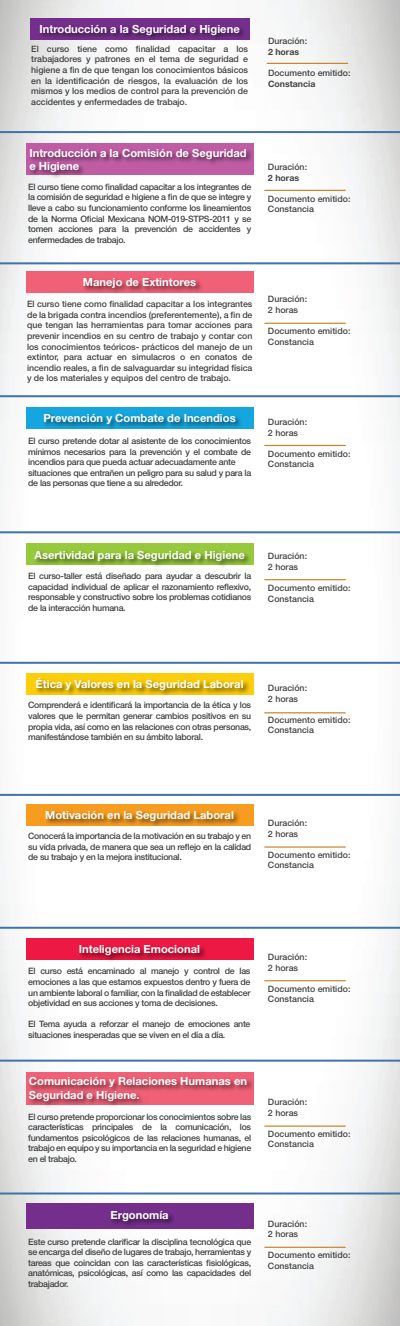
<style>
.page{position:relative;width:400px;height:1326px;background:#fff}
.page>*{position:absolute;margin:0;border:0;box-sizing:border-box;transform-origin:0 0}
.t1{font:700 11.2px/13.4px "Helvetica Neue LT Std";color:#fff}
.t2{font:500 8.8px/10.6px "Helvetica Neue LT Std";letter-spacing:-.035em;color:#444243;text-align:justify}
.t3{font:500 8.8px/10.6px "Helvetica Neue LT Std";color:#444243}
.t4{font:700 8.8px "Helvetica Neue LT Std";color:#444243}
</style>
<div class="page">
<img style="left:0;top:0;width:400px;height:1325px">
<div style="left:30px;top:18px;width:220px;height:21px;background:#742f8c"></div>
<div style="left:26px;top:271px;width:227px;height:22px;background:#f06177"></div>
<div style="left:26px;top:407px;width:227px;height:22px;background:#16a6df"></div>
<div style="left:26px;top:543px;width:227px;height:22px;background:#97c93c"></div>
<div style="left:26px;top:672px;width:227px;height:22px;background:#fccd0a"></div>
<div style="left:26px;top:804px;width:227px;height:22px;background:#f89c1f"></div>
<div style="left:26px;top:937px;width:227px;height:22px;background:#ed1844"></div>
<div style="left:26px;top:1202px;width:227px;height:26px;background:#742f8c"></div>
<img style="left:36px;top:25px;width:213px;height:19px">
<img style="left:26px;top:144px;width:233px;height:37px">
<img style="left:80px;top:278px;width:125px;height:19px">
<img style="left:40px;top:414px;width:205px;height:19px">
<img style="left:31px;top:546px;width:223px;height:24px">
<img style="left:32px;top:679px;width:220px;height:20px">
<img style="left:42px;top:811px;width:201px;height:19px">
<img style="left:75px;top:945px;width:134px;height:19px">
<img style="left:26px;top:1072px;width:233px;height:37px">
<img style="left:107px;top:1212px;width:71px;height:18px">
<hr style="left:0;top:131px;width:400px;height:2px;background:#3f73ab">
<hr style="left:0;top:262px;width:400px;height:2px;background:#3f73ab">
<hr style="left:0;top:395px;width:400px;height:2px;background:#3f73ab">
<hr style="left:0;top:531px;width:400px;height:2px;background:#3f73ab">
<hr style="left:0;top:661px;width:400px;height:2px;background:#3f73ab">
<hr style="left:0;top:793px;width:400px;height:2px;background:#3f73ab">
<hr style="left:0;top:926px;width:400px;height:2px;background:#3f73ab">
<hr style="left:0;top:1059px;width:400px;height:2px;background:#3f73ab">
<hr style="left:0;top:1192px;width:400px;height:2px;background:#3f73ab">
<hr style="left:267px;top:63px;width:81px;height:1px;background:#cb822a">
<hr style="left:264px;top:190px;width:82px;height:1px;background:#cb822a">
<hr style="left:264px;top:322px;width:82px;height:2px;background:#cb822a">
<hr style="left:264px;top:445px;width:82px;height:1px;background:#cb822a">
<hr style="left:264px;top:579px;width:82px;height:1px;background:#cb822a">
<hr style="left:264px;top:712px;width:82px;height:1px;background:#cb822a">
<hr style="left:264px;top:846px;width:82px;height:1px;background:#cb822a">
<hr style="left:264px;top:980px;width:82px;height:1px;background:#cb822a">
<hr style="left:264px;top:1125px;width:82px;height:1px;background:#cb822a">
<hr style="left:264px;top:1246px;width:82px;height:1px;background:#cb822a">
<p class="t1" style="left:39px;top:22px;width:202px">Introducción a la Seguridad e Higiene</p>
<p class="t2" style="left:31px;top:43px;width:218px">El curso tiene como finalidad capacitar a los trabajadores y patrones en el tema de seguridad e higiene a fin de que tengan los conocimientos básicos en la identificación de riesgos, la evaluación de los mismos y los medios de control para la prevención de accidentes y enfermedades de trabajo.</p>
<p class="t1" style="left:29px;top:146px;width:219px">Introducción a la Comisión de Seguridad e Higiene</p>
<p class="t2" style="left:28px;top:181px;width:225px">El curso tiene como finalidad capacitar a los integrantes de la comisión de seguridad e higiene a fin de que se integre y lleve a cabo su funcionamiento conforme los lineamientos de la Norma Oficial Mexicana NOM-019-STPS-2011 y se tomen acciones para la prevención de accidentes y enfermedades de trabajo.</p>
<p class="t3" style="left:268px;top:36px;width:41px">Duración:</p>
<p class="t4" style="left:268px;top:46px;width:33px">2 horas</p>
<p class="t3" style="left:268px;top:68px;width:84px">Documento emitido:</p>
<p class="t4" style="left:268px;top:78px;width:49px">Constancia</p>
<p class="t3" style="left:268px;top:162px;width:41px">Duración:</p>
<p class="t4" style="left:268px;top:172px;width:33px">2 horas</p>
<p class="t3" style="left:268px;top:193px;width:84px">Documento emitido:<br>Constancia</p>
<p class="t1" style="left:83px;top:275px;width:115px">Manejo de Extintores</p>
<p class="t2" style="left:27px;top:299px;width:227px">El curso tiene como finalidad capacitar a los integrantes de la brigada contra incendios (preferentemente), a fin de que tengan las herramientas para tomar acciones para prevenir incendios en su centro de trabajo y contar con los conocimientos teóricos- prácticos del manejo de un extintor, para actuar en simulacros o en conatos de incendio reales, a fin de salvaguardar su integridad física y de los materiales y equipos del centro de trabajo.</p>
<p class="t3" style="left:268px;top:294px;width:41px">Duración:<br>2 horas</p>
<p class="t3" style="left:268px;top:325px;width:84px">Documento emitido:<br>Constancia</p>
<p class="t1" style="left:43px;top:411px;width:194px">Prevención y Combate de Incendios</p>
<p class="t2" style="left:28px;top:435px;width:225px;text-align:left">El curso pretende dotar al asistente de los conocimientos mínimos necesarios para la prevención y el combate de incendios para que pueda actuar adecuadamente ante situaciones que entrañen un peligro para su salud y para la de las personas que tiene a su alrededor.</p>
<p class="t3" style="left:268px;top:416px;width:41px">Duración:<br>2 horas</p>
<p class="t3" style="left:268px;top:448px;width:84px">Documento emitido:<br>Constancia</p>
<p class="t1" style="left:34px;top:548px;width:212px">Asertividad para la Seguridad e Higiene</p>
<p class="t2" style="left:28px;top:570px;width:225px">El curso-taller está diseñado para ayudar a descubrir la capacidad individual de aplicar el razonamiento reflexivo, responsable y constructivo sobre los problemas cotidianos de la interacción humana.</p>
<p class="t3" style="left:268px;top:550px;width:41px">Duración:<br>2 horas</p>
<p class="t3" style="left:268px;top:582px;width:84px">Documento emitido:<br>Constancia</p>
<p class="t1" style="left:36px;top:677px;width:210px">Ética y Valores en la Seguridad Laboral</p>
<p class="t2" style="left:28px;top:700px;width:225px">Comprenderá e identificará la importancia de la ética y los valores que le permitan generar cambios positivos en su propia vida, así como en las relaciones con otras personas, manifestándose también en su ámbito laboral.</p>
<p class="t3" style="left:268px;top:682px;width:41px">Duración:<br>2 horas</p>
<p class="t3" style="left:268px;top:714px;width:84px">Documento emitido:<br>Constancia</p>
<p class="t1" style="left:45px;top:808px;width:190px">Motivación en la Seguridad Laboral</p>
<p class="t2" style="left:28px;top:830px;width:225px">Conocerá la importancia de la motivación en su trabajo y en su vida privada, de manera que sea un reflejo en la calidad de su trabajo y en la mejora institucional.</p>
<p class="t3" style="left:268px;top:817px;width:41px">Duración:<br>2 horas</p>
<p class="t3" style="left:268px;top:849px;width:84px">Documento emitido:<br>Constancia</p>
<p class="t1" style="left:79px;top:941px;width:123px">Inteligencia Emocional</p>
<p class="t2" style="left:28px;top:965px;width:224px">El curso está encaminado al manejo y control de las emociones a las que estamos expuestos dentro y fuera de un ambiente laboral o familiar, con la finalidad de establecer objetividad en sus acciones y toma de decisiones.</p>
<p class="t2" style="left:28px;top:1018px;width:224px">El Tema ayuda a reforzar el manejo de emociones ante situaciones inesperadas que se viven en el día a día.</p>
<p class="t1" style="left:29px;top:1074px;width:220px">Comunicación y Relaciones Humanas en<br>Seguridad e Higiene.</p>
<p class="t2" style="left:28px;top:1111px;width:225px">El curso pretende proporcionar los conocimientos sobre las características principales de la comunicación, los fundamentos psicológicos de las relaciones humanas, el trabajo en equipo y su importancia en la seguridad e higiene en el trabajo.</p>
<p class="t3" style="left:268px;top:951px;width:41px">Duración:<br>2 horas</p>
<p class="t3" style="left:268px;top:983px;width:84px">Documento emitido:<br>Constancia</p>
<p class="t3" style="left:268px;top:1096px;width:41px">Duración:<br>2 horas</p>
<p class="t3" style="left:268px;top:1128px;width:84px">Documento emitido:<br>Constancia</p>
<p class="t1" style="left:110px;top:1207px;width:60px">Ergonomía</p>
<p class="t2" style="left:28px;top:1235px;width:225px">Este curso pretende clarificar la disciplina tecnológica que se encarga del diseño de lugares de trabajo, herramientas y tareas que coincidan con las características fisiológicas, anatómicas, psicológicas, así como las capacidades del trabajador.</p>
<p class="t3" style="left:268px;top:1218px;width:41px">Duración:<br>2 horas</p>
<p class="t3" style="left:268px;top:1249px;width:84px">Documento emitido:<br>Constancia</p>
</div>
